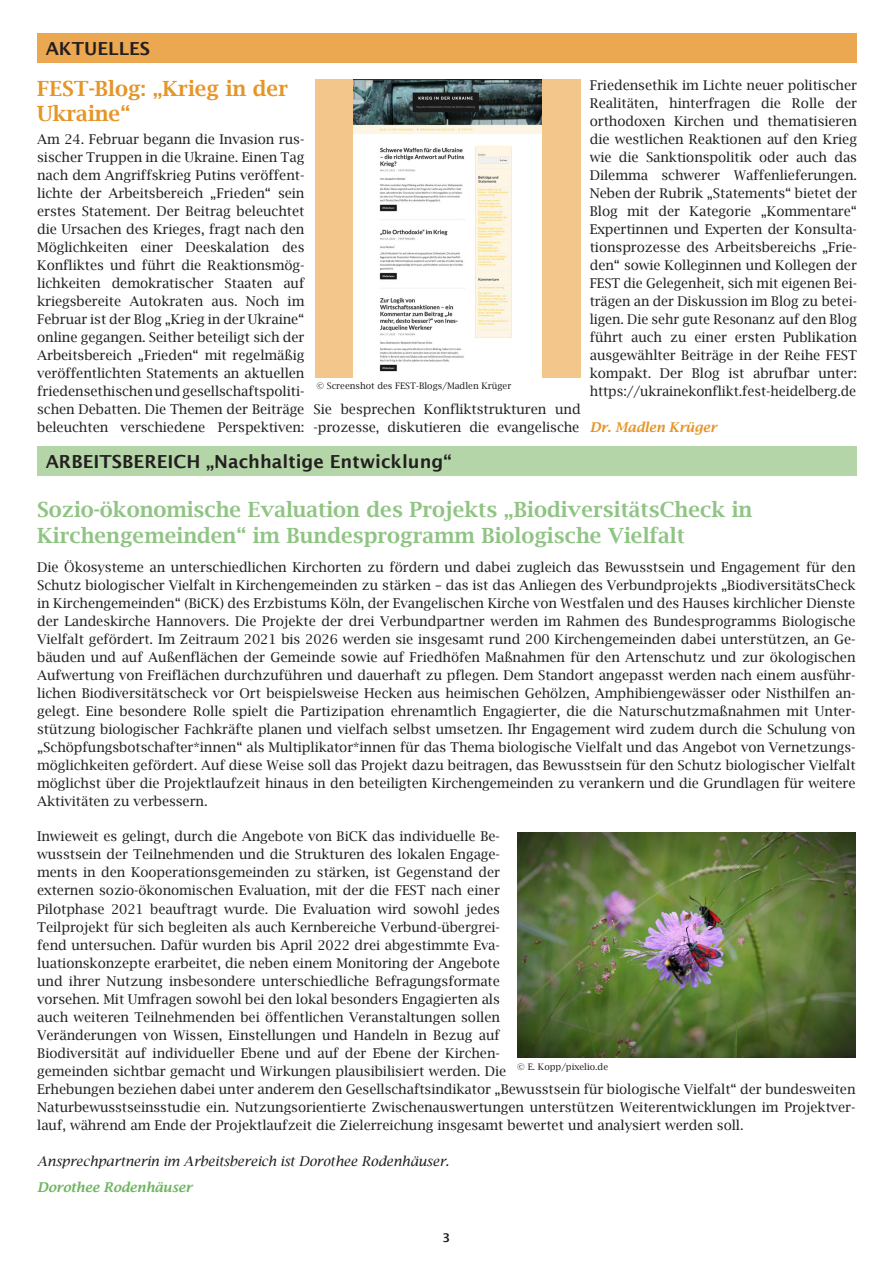
<style>
.page{position:relative;width:893px;height:1263px;background:#fff}
.page>*{position:absolute;margin:0;border:0;box-sizing:border-box;transform-origin:0 0}
.NewsletterTitel{font:600 21px/25.2px "Lucida Bright";color:#90c484}
.NewsletterCopy{font:600 21px/25.2px "Lucida Bright";color:#e69527}
.t1{font:600 18px "Lucida Sans";color:#231f20}
.NewsletterCopy-2{font:13.5px/18px "Lucida Bright";letter-spacing:-.005em;color:#231f20;text-align:justify}
.NewsletterCopy-3{font:italic 13.5px "Lucida Bright";letter-spacing:-.005em;color:#231f20}
.NewsletterCopy-4{font:italic 600 13.5px "Lucida Bright";letter-spacing:-.005em;color:#6eb65f}
.NewsletterCopy-5{font:italic 600 13.5px "Lucida Bright";letter-spacing:-.005em;color:#e69527}
.t2{font:600 12px "Lucida Sans";color:#231f20}
.Copyright{font:9px "Lucida Bright";color:#231f20}
</style>
<div class="page">
<div style="left:37px;top:33px;width:820px;height:29px;background:#eca751"></div>
<div style="left:37px;top:446px;width:820px;height:30px;background:#b4d5a8"></div>
<img style="left:517px;top:832px;width:338px;height:226px">
<div style="left:315px;top:79px;width:265px;height:299px;background:#f3c68c"></div>
<img style="left:354px;top:79px;width:187px;height:299px">
<p class="t1" style="left:46px;top:38px;width:106px">AKTUELLES</p>
<p class="NewsletterCopy" style="left:37px;top:75px;width:252px">FEST-Blog: „Krieg in der<br>Ukraine“</p>
<p class="NewsletterCopy-2" style="left:37px;top:130px;width:269px">Am 24. Februar begann die Invasion rus&shy;sischer Truppen in die Ukraine. Einen Tag nach dem Angriffskrieg Putins veröffent&shy;lichte der Arbeitsbereich „Frieden“ sein erstes Statement. Der Beitrag beleuchtet die Ursachen des Krieges, fragt nach den Möglichkeiten einer Deeskalation des Konfliktes und führt die Reaktionsmög&shy;lichkeiten demokratischer Staaten auf kriegsbereite Autokraten aus. Noch im Februar ist der Blog „Krieg in der Ukraine“ online gegangen. Seither beteiligt sich der Arbeitsbereich „Frieden“ mit regelmäßig veröffentlichten Statements an aktuellen friedensethischen und gesellschaftspoliti&shy;schen Debatten. Die Themen der Beiträge beleuchten verschiedene Perspektiven:</p>
<p class="Copyright" style="left:316px;top:381px;width:196px">© Screenshot des FEST-Blogs/Madlen Krüger</p>
<p class="NewsletterCopy-2" style="left:313px;top:400px;width:269px">Sie besprechen Konfliktstrukturen und -prozesse, diskutieren die evangelische</p>
<p class="NewsletterCopy-2" style="left:590px;top:76px;width:269px">Friedensethik im Lichte neuer politischer Realitäten, hinterfragen die Rolle der orthodoxen Kirchen und thematisieren die westlichen Reaktionen auf den Krieg wie die Sanktionspolitik oder auch das Dilemma schwerer Waffenlieferungen.<br>Neben der Rubrik „Statements“ bietet der Blog mit der Kategorie „Kommentare“ Expertinnen und Experten der Konsulta&shy;tionsprozesse des Arbeitsbereichs „Frie&shy;den“ sowie Kolleginnen und Kollegen der FEST die Gelegenheit, sich mit eigenen Bei&shy;trägen an der Diskussion im Blog zu betei&shy;ligen. Die sehr gute Resonanz auf den Blog führt auch zu einer ersten Publikation ausgewählter Beiträge in der Reihe FEST kompakt. Der Blog ist abrufbar unter: https://ukrainekonflikt.fest-heidelberg.de</p>
<p class="NewsletterCopy-5" style="left:590px;top:419px;width:129px">Dr. Madlen Krüger</p>
<p class="t1" style="left:46px;top:451px;width:407px">ARBEITSBEREICH „Nachhaltige Entwicklung“</p>
<p class="NewsletterTitel" style="left:37px;top:497px;width:717px">Sozio-ökonomische Evaluation des Projekts „BiodiversitätsCheck in<br>Kirchengemeinden“ im Bundesprogramm Biologische Vielfalt</p>
<p class="NewsletterCopy-2" style="left:37px;top:558px;width:820px">Die Ökosysteme an unterschiedlichen Kirchorten zu fördern und dabei zugleich das Bewusstsein und Engagement für den Schutz biologischer Vielfalt in Kirchengemeinden zu stärken – das ist das Anliegen des Verbundprojekts „BiodiversitätsCheck in Kirchengemeinden“ (BiCK) des Erzbistums Köln, der Evangelischen Kirche von Westfalen und des Hauses kirchlicher Dienste der Landeskirche Hannovers. Die Projekte der drei Verbundpartner werden im Rahmen des Bundesprogramms Biologische Vielfalt gefördert. Im Zeitraum 2021 bis 2026 werden sie insgesamt rund 200 Kirchengemeinden dabei unterstützen, an Ge&shy;bäuden und auf Außenflächen der Gemeinde sowie auf Friedhöfen Maßnahmen für den Artenschutz und zur ökologischen Aufwertung von Freiflächen durchzuführen und dauerhaft zu pflegen. Dem Standort angepasst werden nach einem ausführ&shy;lichen Biodiversitätscheck vor Ort beispielsweise Hecken aus heimischen Gehölzen, Amphibiengewässer oder Nisthilfen an&shy;gelegt. Eine besondere Rolle spielt die Partizipation ehrenamtlich Engagierter, die die Naturschutzmaßnahmen mit Unter&shy;stützung biologischer Fachkräfte planen und vielfach selbst umsetzen. Ihr Engagement wird zudem durch die Schulung von „Schöpfungsbotschafter*innen“ als Multiplikator*innen für das Thema biologische Vielfalt und das Angebot von Vernetzungs&shy;möglichkeiten gefördert. Auf diese Weise soll das Projekt dazu beitragen, das Bewusstsein für den Schutz biologischer Vielfalt möglichst über die Projektlaufzeit hinaus in den beteiligten Kirchengemeinden zu verankern und die Grundlagen für weitere Aktivitäten zu verbessern.</p>
<p class="NewsletterCopy-2" style="left:37px;top:828px;width:820px;text-align:left">Inwieweit es gelingt, durch die Angebote von BiCK das individuelle Be-<br>wusstsein der Teilnehmenden und die Strukturen des lokalen Engage-<br>ments in den Kooperationsgemeinden zu stärken, ist Gegenstand der<br>externen sozio-ökonomischen Evaluation, mit der die FEST nach einer<br>Pilotphase 2021 beauftragt wurde. Die Evaluation wird sowohl jedes<br>Teilprojekt für sich begleiten als auch Kernbereiche Verbund-übergrei-<br>fend untersuchen. Dafür wurden bis April 2022 drei abgestimmte Eva-<br>luationskonzepte erarbeitet, die neben einem Monitoring der Angebote<br>und ihrer Nutzung insbesondere unterschiedliche Befragungsformate<br>vorsehen. Mit Umfragen sowohl bei den lokal besonders Engagierten als<br>auch weiteren Teilnehmenden bei öffentlichen Veranstaltungen sollen<br>Veränderungen von Wissen, Einstellungen und Handeln in Bezug auf<br>Biodiversität auf individueller Ebene und auf der Ebene der Kirchen-<br>gemeinden sichtbar gemacht und Wirkungen plausibilisiert werden. Die<br>Erhebungen beziehen dabei unter anderem den Gesellschaftsindikator „Bewusstsein für biologische Vielfalt“ der bundesweiten Naturbewusstseinsstudie ein. Nutzungsorientierte Zwischenauswertungen unterstützen Weiterentwicklungen im Projektver&shy;lauf, während am Ende der Projektlaufzeit die Zielerreichung insgesamt bewertet und analysiert werden soll.</p>
<p class="NewsletterCopy-3" style="left:37px;top:1153px;width:414px">Ansprechpartnerin im Arbeitsbereich ist Dorothee Rodenhäuser.</p>
<p class="NewsletterCopy-4" style="left:37px;top:1179px;width:156px">Dorothee Rodenhäuser</p>
<p class="Copyright" style="left:517px;top:1061px;width:92px">© E. Kopp/pixelio.de</p>
<p class="t2" style="left:442px;top:1231px;width:9px">3</p>
</div>
